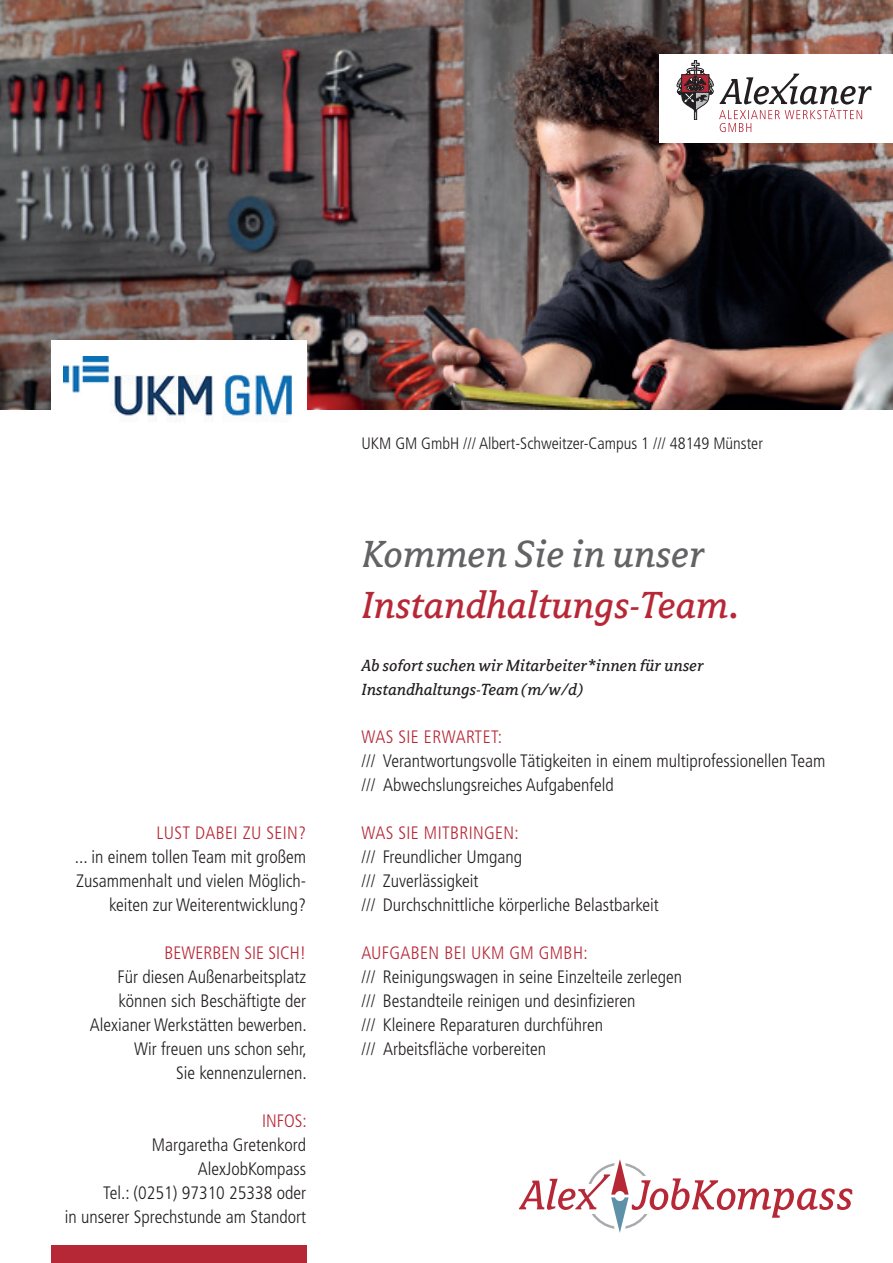
<style>
.page{position:relative;width:893px;height:1263px;background:#fff}
.page>*{position:absolute;margin:0;border:0;box-sizing:border-box;transform-origin:0 0}
.t1{font:italic 42px "Avance";color:#b72837}
.t2{font:italic 42px "Avance";color:#636366}
.t3{font:300 condensed 18px/24px "Frutiger LT Std";color:#231f20}
.t4{font:300 condensed 18px "Frutiger LT Std";letter-spacing:.02em;color:#b72837}
.t5{font:italic 18px/24px "Avance";color:#231f20}
.t6{font:300 condensed 18px "Frutiger LT Std";color:#b72837}
.t7{font:300 condensed 16.5px "Frutiger LT Std";color:#231f20}
</style>
<div class="page">
<div style="left:51px;top:1246px;width:255px;height:17px;background:#b72837"></div>
<img style="left:0;top:0;width:893px;height:409px">
<div style="left:51px;top:341px;width:255px;height:255px;background:#fff"></div>
<svg style="left:519px;top:1159px;width:333px;height:74px"></svg>
<div style="left:659px;top:54px;width:234px;height:89px;background:#fff"></div>
<svg style="left:677px;top:61px;width:36px;height:59px"></svg>
<svg style="left:719px;top:74px;width:153px;height:58px"></svg>
<img style="left:64px;top:356px;width:228px;height:65px">
<p class="t4" style="left:156px;top:822px;width:151px">LUST DABEI ZU SEIN?</p>
<p class="t3" style="left:75px;top:845px;width:233px;text-align:right">... in einem tollen Team mit großem<br>Zusammenhalt und vielen Möglich&shy;keiten zur Weiterentwicklung?</p>
<p class="t6" style="left:165px;top:942px;width:143px">BEWERBEN SIE SICH!</p>
<p class="t3" style="left:90px;top:965px;width:219px;text-align:right">Für diesen Außenarbeitsplatz können sich Beschäftigte der<br>Alexianer Werkstätten bewerben.<br>Wir freuen uns schon sehr,<br>Sie kennenzulernen.</p>
<p class="t4" style="left:262px;top:1110px;width:46px">INFOS:</p>
<p class="t3" style="left:65px;top:1133px;width:243px;text-align:right">Margaretha Gretenkord<br>AlexJobKompass<br>Tel.: (0251) 97310 25338 oder<br>in unserer Sprechstunde am Standort</p>
<p class="t7" style="left:361px;top:434px;width:403px">UKM GM GmbH /// Albert-Schweitzer-Campus 1 /// 48149 Münster</p>
<h1 class="t2" style="left:361px;top:533px;width:344px">Kommen Sie in unser</h1>
<h1 class="t1" style="left:361px;top:583px;width:380px">Instandhaltungs-Team.</h1>
<p class="t5" style="left:361px;top:654px;width:344px">Ab sofort suchen wir Mitarbeiter*innen für unser<br>Instandhaltungs-Team (m/w/d)</p>
<p class="t4" style="left:361px;top:727px;width:142px">WAS SIE ERWARTET:</p>
<p class="t3" style="left:361px;top:749px;width:466px">/// Verantwortungsvolle Tätigkeiten in einem multiprofessionellen Team /// Abwechslungsreiches Aufgabenfeld</p>
<p class="t4" style="left:361px;top:822px;width:159px">WAS SIE MITBRINGEN:</p>
<p class="t3" style="left:361px;top:845px;width:299px">/// Freundlicher Umgang<br>/// Zuverlässigkeit<br>/// Durchschnittliche körperliche Belastbarkeit</p>
<p class="t4" style="left:361px;top:942px;width:228px">AUFGABEN BEI UKM GM GMBH:</p>
<p class="t3" style="left:361px;top:965px;width:322px">/// Reinigungswagen in seine Einzelteile zerlegen /// Bestandteile reinigen und desinfizieren<br>/// Kleinere Reparaturen durchführen<br>/// Arbeitsfläche vorbereiten</p>
</div>
